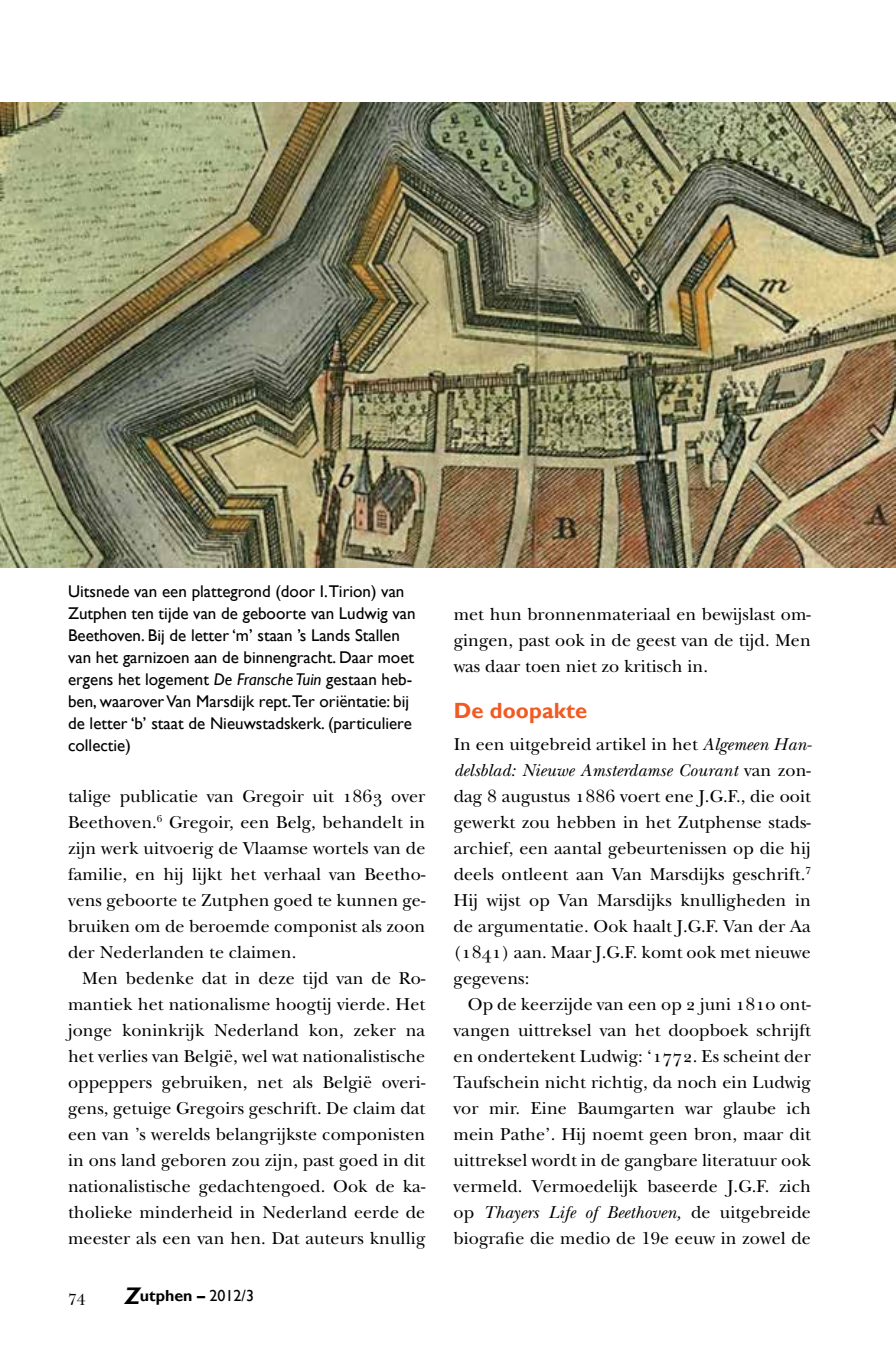
<style>
.page{position:relative;width:896px;height:1361px;background:#fff}
.page>*{position:absolute;margin:0;border:0;box-sizing:border-box;transform-origin:0 0}
.t1{font:700 22px "Gill Sans";letter-spacing:.005em;color:#f15a22}
.t2{font:18px/26px "New Baskerville Std";letter-spacing:.005em;color:#000;text-align:justify}
.t3{font:17px/22px "Gill Sans";color:#000}
.t4{font:700 16px "Gill Sans";color:#000}
.t5{font:16px "New Baskerville SC";color:#000}
.s1{font-style:italic}
.s2{font-family:"New Baskerville SC"}
.s3{font-style:italic;font-size:24px}
.s4{font-weight:400}
</style>
<div class="page">
<img style="left:0;top:102px;width:896px;height:466px">
<p class="t3" style="left:68px;top:580px;width:349px">Uitsnede van een plattegrond (door I.Tirion) van Zutphen ten tijde van de geboorte van Ludwig van Beethoven. Bij de letter ‘m’ staan ’s Lands Stallen van het garnizoen aan de binnengracht. Daar moet ergens het logement <span class="s1">De Fransche Tuin</span> gestaan heb&shy;ben, waarover Van Marsdijk rept.Ter oriëntatie: bij de letter ‘b’ staat de Nieuwstadskerk. (particuliere collectie)</p>
<p class="t2" style="left:68px;top:783px;width:359px">talige publicatie van Gregoir uit <span class="s2">1863</span> over Beethoven.<sup>6</sup> Gregoir, een Belg, behandelt in zijn werk uitvoerig de Vlaamse wortels van de familie, en hij lijkt het verhaal van Beetho&shy;vens geboorte te Zutphen goed te kunnen ge&shy;bruiken om de beroemde componist als zoon der Nederlanden te claimen.</p>
<p class="t2" style="left:68px;top:965px;width:359px;text-indent:14px">Men bedenke dat in deze tijd van de Ro&shy;mantiek het nationalisme hoogtij vierde. Het jonge koninkrijk Nederland kon, zeker na het verlies van België, wel wat nationalistische oppeppers gebruiken, net als België overi&shy;gens, getuige Gregoirs geschrift. De claim dat een van ’s werelds belangrijkste componisten in ons land geboren zou zijn, past goed in dit nationalistische gedachtengoed. Ook de ka&shy;tholieke minderheid in Nederland eerde de meester als een van hen. Dat auteurs knullig</p>
<p class="t5" style="left:68px;top:1286px;width:19px">74</p>
<p class="t4" style="left:125px;top:1285px;width:131px"><span class="s3">Z</span>utphen – <span class="s4">2012/3</span></p>
<p class="t2" style="left:454px;top:601px;width:359px">met hun bronnenmateriaal en bewijslast om&shy;gingen, past ook in de geest van de tijd. Men was daar toen niet zo kritisch in.</p>
<p class="t1" style="left:454px;top:697px;width:135px">De doopakte</p>
<p class="t2" style="left:454px;top:731px;width:360px">In een uitgebreid artikel in het <span class="s1">Algemeen Han&shy;delsblad: Nieuwe Amsterdamse Courant</span> van zon&shy;dag <span class="s2">8</span> augustus <span class="s2">1886</span> voert ene J.G.F., die ooit gewerkt zou hebben in het Zutphense stads&shy;archief, een aantal gebeurtenissen op die hij deels ontleent aan Van Marsdijks geschrift.<sup>7<br></sup>Hij wijst op Van Marsdijks knulligheden in de argumentatie. Ook haalt J.G.F. Van der Aa (<span class="s2">1841</span>) aan. Maar J.G.F. komt ook met nieuwe gegevens:</p>
<p class="t2" style="left:454px;top:991px;width:359px;text-indent:14px">Op de keerzijde van een op <span class="s2">2</span> juni <span class="s2">1810</span> ont&shy;vangen uittreksel van het doopboek schrijft en ondertekent Ludwig: ‘<span class="s2">1772</span>. Es scheint der Taufschein nicht richtig, da noch ein Ludwig vor mir. Eine Baumgarten war glaube ich mein Pathe’. Hij noemt geen bron, maar dit uittreksel wordt in de gangbare literatuur ook vermeld. Vermoedelijk baseerde J.G.F. zich op <span class="s1">Thayers Life of Beethoven,</span> de uitgebreide biografie die medio de 19e eeuw in zowel de</p>
</div>
